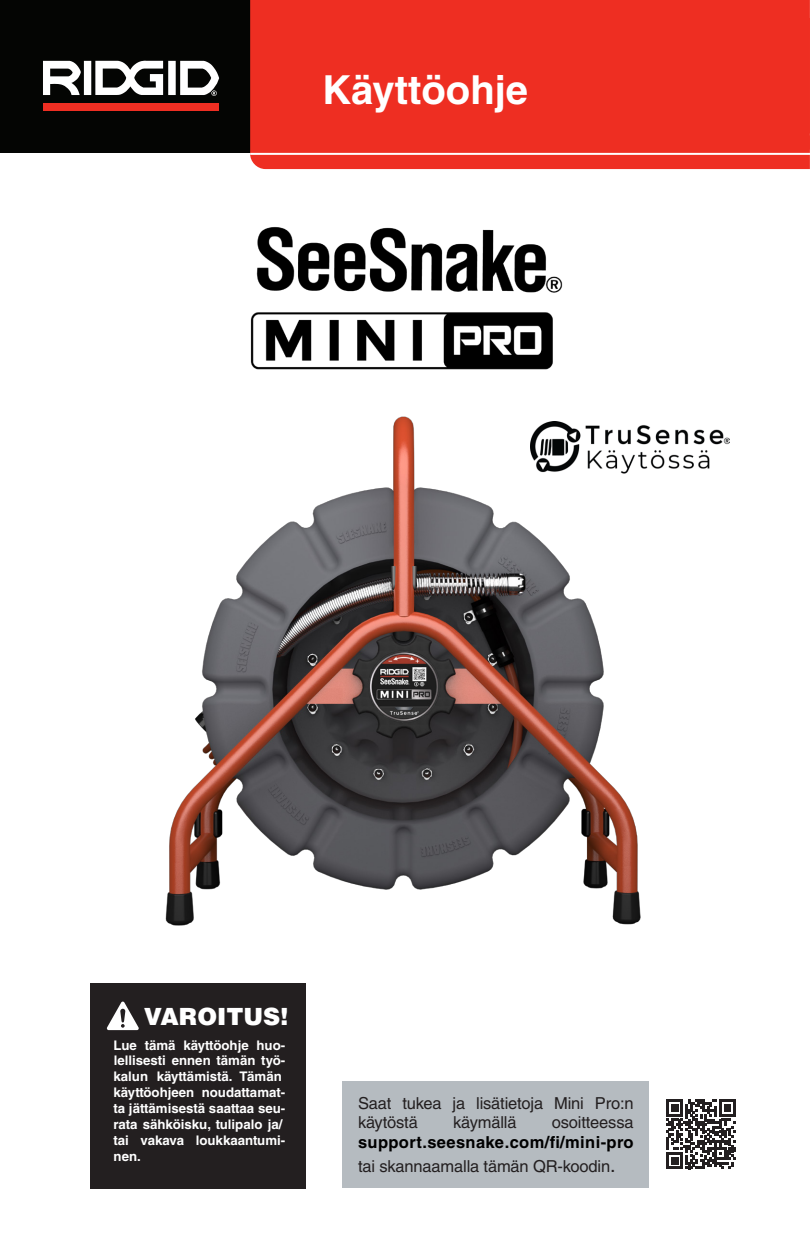
<style>
.page{position:relative;width:810px;height:1260px;background:#fff}
.page>*{position:absolute;margin:0;border:0;box-sizing:border-box;transform-origin:0 0}
.t1{font:700 40px "Helvetica LT Pro";color:#fff}
.t2{font:900 23.8px "Helvetica LT Std";color:#fff}
.t3{font:16.4px/19.8px "Helvetica LT Pro";letter-spacing:-.01em;color:#231f20}
.t4{font:700 16.4px "Helvetica LT Std";letter-spacing:.025em;color:#000}
.t5{font:700 13.2px/16px "Helvetica LT Std";color:#fff}
.s1{font-size:20px}
</style>
<div class="page">
<div style="left:0;top:0;width:262px;height:134px;background:#040503"></div>
<div style="left:250px;top:0;width:560px;height:18px;background:#ee2e22"></div>
<div style="left:0;top:18px;width:262px;height:135px;background:#040503"></div>
<div style="left:250px;top:18px;width:560px;height:151px;background:#ee2e22"></div>
<svg style="left:43px;top:60px;width:176px;height:36px"></svg>
<div style="left:43px;top:103px;width:175px;height:7px;background:#ee2e22"></div>
<hr style="left:250px;top:153px;width:560px;height:2px;background:#fff">
<img style="left:165px;top:416px;width:476px;height:510px">
<img style="left:250px;top:227px;width:313px;height:143px">
<img style="left:530px;top:422px;width:200px;height:52px">
<div style="left:90px;top:983px;width:215px;height:206px;background:#231f20"></div>
<svg style="left:107px;top:1002px;width:32px;height:28px"></svg>
<div style="left:343px;top:1081px;width:306px;height:107px;background:#b5bbc0"></div>
<svg style="left:666px;top:1100px;width:70px;height:69px"></svg>
<h1 class="t1" style="left:322px;top:65px;width:207px">Käyttöohje</h1>
<h2 class="t2" style="left:144px;top:1000px;width:146px">VAROITUS!</h2>
<p class="t5" style="left:113px;top:1037px;width:173px">Lue tämä käyttöohje huo&shy;lellisesti ennen tämän työ&shy;kalun käyttämistä. Tämän käyttöohjeen noudattamat&shy;ta jättämisestä saattaa seu&shy;rata sähköisku, tulipalo ja/ tai vakava loukkaantumi&shy;nen.</p>
<p class="t3" style="left:358px;top:1093px;width:277px">Saat tukea ja lisätietoja Mini Pro:n käytöstä</p>
<p class="t3" style="left:453px;top:1113px;width:65px">käymällä</p>
<p class="t3" style="left:552px;top:1113px;width:83px">osoitteessa</p>
<p class="t4" style="left:358px;top:1132px;width:277px">support.seesnake.com/fi/mini-pro</p>
<p class="t3" style="left:358px;top:1156px;width:259px">tai skannaamalla tämän QR-koodin<span class="s1">.</span></p>
</div>
